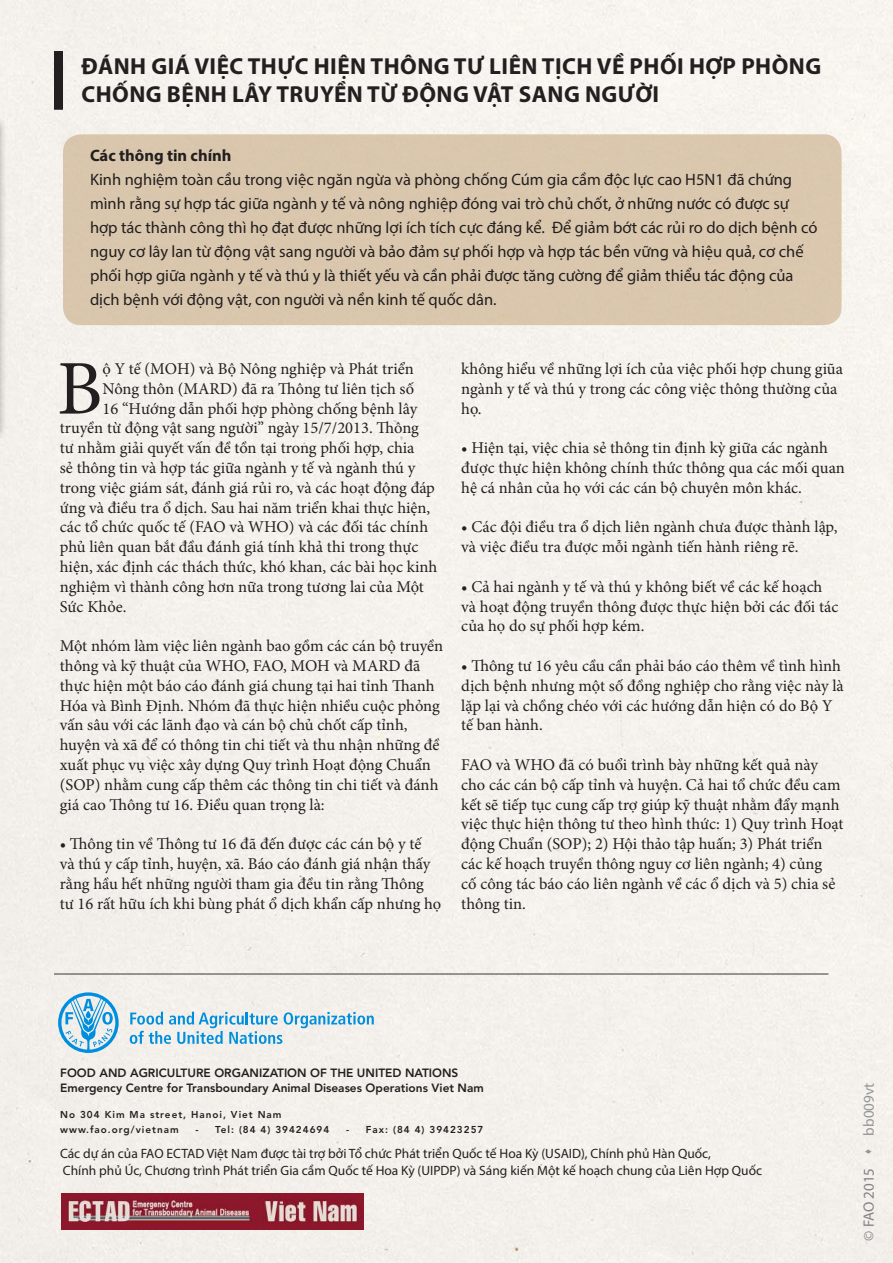
<style>
.page{position:relative;width:893px;height:1263px;background:#f4f1ec}
.page>*{position:absolute;margin:0;border:0;box-sizing:border-box;transform-origin:0 0}
.t1{font:77.4px "Minion Pro";color:#231f20}
.t2{font:700 23.25px/27.9px "Myriad Pro";letter-spacing:.02em;color:#231f20}
.t3{font:16.5px/19.8px "Minion Pro";color:#231f20}
.t4{font:16.5px/24px "Myriad Pro";color:#231f20}
.t5{font:700 16.5px "Myriad Pro";color:#231f20}
.t6{font:15px "Myriad Pro";color:#808285}
.t7{font:13.5px/16.2px "Myriad Pro";color:#231f20}
.t8{font:800 11.85px/15.5px "Avenir LT Std";color:#231f20}
.t9{font:800 9.9px/15.5px "Avenir LT Std";letter-spacing:.1em;color:#231f20}
.s1{color:#939598}
</style>
<div class="page">
<svg style="left:130px;top:1012px;width:244px;height:32px;background:#b9d8e7"></svg>
<svg style="left:58px;top:992px;width:61px;height:61px;background:#9dcde5"></svg>
<img style="left:61px;top:1193px;width:302px;height:37px">
<div style="left:0;top:115px;width:8px;height:327px;background:#231f20;opacity:.4"></div>
<hr style="left:54px;top:973px;width:774px;height:2px;background:#231f20">
<div style="left:54px;top:51px;width:9px;height:59px;background:#231f20"></div>
<div style="left:63px;top:134px;width:779px;height:191px;background:#d9c7ad;border-radius:18px"></div>
<h2 class="t2" style="left:82px;top:52px;width:741px">ĐÁNH GIÁ VIỆC THỰC HIỆN THÔNG TƯ LIÊN TỊCH VỀ PHỐI HỢP PHÒNG<br>CHỐNG BỆNH LÂY TRUYỀN TỪ ĐỘNG VẬT SANG NGƯỜI</h2>
<p class="t5" style="left:90px;top:144px;width:143px">Các thông tin chính</p>
<p class="t4" style="left:90px;top:167px;width:729px">Kinh nghiệm toàn cầu trong việc ngăn ngừa và phòng chống Cúm gia cầm độc lực cao H5N1 đã chứng mình rằng sự hợp tác giữa ngành y tế và nông nghiệp đóng vai trò chủ chốt, ở những nước có được sự hợp tác thành công thì họ đạt được những lợi ích tích cực đá ng kể. Để giảm bớt các rủi ro do dịch bệnh có nguy cơ lây lan từ động vật sang người và bảo đảm sự phối hợp và hợp tác bền vững và hiệu quả, cơ chế phối hợp giữa ngành y tế và thú y là thiết yếu và cần phải được tăng cường để giả m thiểu tác động của dịch bệnh với động vật, con người và nền kinh tế quốc dân.</p>
<h1 class="t1" style="left:57px;top:337px;width:47px">B</h1>
<p class="t3" style="left:103px;top:359px;width:313px">ộ Y tế (MOH) và Bộ Nông nghiệp và Phát triển</p>
<p class="t3" style="left:103px;top:379px;width:313px">Nông thôn (MARD) đã ra Thông tư liên tịch số</p>
<p class="t3" style="left:103px;top:398px;width:316px">16 “Hướng dẫn phối hợp phòng chống bệnh lây</p>
<p class="t3" style="left:60px;top:418px;width:361px">truyền từ động vật sang người” ngày 15/7/2013. Thông</p>
<p class="t3" style="left:60px;top:438px;width:356px">tư nhằm giải quyết vấn đề tồn tại trong phối hợp, chia</p>
<p class="t3" style="left:60px;top:458px;width:357px">sẻ thông tin và hợp tác giữa ngành y tế và ngành thú y</p>
<p class="t3" style="left:60px;top:478px;width:377px">trong việc giám sát, đánh giá rủi ro, và các hoạt động đáp</p>
<p class="t3" style="left:60px;top:497px;width:372px">ứng và điều tra ổ dịch. Sau hai năm triển khai thực hiện,</p>
<p class="t3" style="left:60px;top:517px;width:370px">các tổ chức quốc tế (FAO và WHO) và các đối tác chính</p>
<p class="t3" style="left:60px;top:537px;width:360px">phủ liên quan bắt đầu đánh giá tính khả thi trong thực</p>
<p class="t3" style="left:60px;top:557px;width:379px">hiện, xác định các thách thức, khó khan, các bài học kinh</p>
<p class="t3" style="left:60px;top:577px;width:366px">nghiệm vì thành công hơn nữa trong tương lai của Một</p>
<p class="t3" style="left:60px;top:596px;width:68px">Sức Khỏe.</p>
<p class="t3" style="left:60px;top:636px;width:385px">Một nhóm làm việc liên ngành bao gồm các cán bộ truyền thông và kỹ thuật của WHO, FAO, MOH và MARD đã thực hiện một báo cáo đánh giá chung tại hai tỉnh Thanh Hóa và Bình Định. Nhóm đã thực hiện nhiều cuộc phỏng vấn sâu với các lãnh đạo và cán bộ chủ chốt cấp tỉnh, huyện và xã để có thông tin chi tiết và thu nhận những đề xuất phục vụ việc xây dựng Quy trình Hoạt động Chuẩn (SOP) nhằm cung cấp thêm các thông tin chi tiết và đánh giá cao Thông tư 16. Điều quan trọng là:</p>
<p class="t3" style="left:60px;top:834px;width:383px">• Thông tin về Thông tư 16 đã đến được các cán bộ y tế<br>và thú y cấp tỉnh, huyện, xã. Báo cáo đánh giá nhận thấy rằng hầu hết những người tham gia đều tin rằng Thông tư 16 rất hữu ích khi bùng phát ổ dịch khẩn cấp nhưng họ</p>
<p class="t3" style="left:461px;top:359px;width:383px">không hiểu về những lợi ích của việc phối hợp chung giũa ngành y tế và thú y trong các công việc thông thường của họ.</p>
<p class="t3" style="left:461px;top:438px;width:385px">• Hiện tại, việc chia sẻ thông tin định kỳ giữa các ngành được thực hiện không chính thức thông qua các mối quan hệ cá nhân của họ với các cán bộ chuyên môn khác.</p>
<p class="t3" style="left:461px;top:517px;width:378px">• Các đội điều tra ổ dịch liên ngành chưa được thành lập, và việc điều tra được mỗi ngành tiến hành riêng rẽ.</p>
<p class="t3" style="left:461px;top:577px;width:379px">• Cả hai ngành y tế và thú y không biết về các kế hoạch và hoạt động truyền thông được thực hiện bởi các đối tác của họ do sự phối hợp kém.</p>
<p class="t3" style="left:461px;top:656px;width:384px">• Thông tư 16 yêu cầu cần phải báo cáo thêm về tình hình dịch bệnh nhưng một số đồng nghiệp cho rằng việc này là lặp lại và chồng chéo với các hướng dẫn hiện có do Bộ Y tế ban hành.</p>
<p class="t3" style="left:461px;top:755px;width:384px">FAO và WHO đã có buổi trình bày những kết quả này cho các cán bộ cấp tỉnh và huyện. Cả hai tổ chức đều cam kết sẽ tiếp tục cung cấp trợ giúp kỹ thuật nhằm đẩy mạnh việc thực hiện thông tư theo hình thức: 1) Quy trình Hoạt động Chuẩn (SOP); 2) Hội thảo tập huấn; 3) Phát triển các kế hoạch truyền thông nguy cơ liên ngành; 4) củng<br>cố công tác báo cáo liên ngành về các ổ dịch và 5) chia sẻ thông tin.</p>
<p class="t8" style="left:60px;top:1065px;width:425px">FOOD AND AGRICULTURE ORGANIZATION OF THE UNITED NATIONS<br>Emergency Centre for Transboundary Animal Diseases Operations Viet Nam</p>
<p class="t9" style="left:60px;top:1107px;width:223px">No 304 Kim Ma street, Hanoi, Viet Nam www.fao.org/vietnam</p>
<p class="t9" style="left:195px;top:1122px;width:135px">- Tel: (84 4) 39424694</p>
<p class="t9" style="left:346px;top:1122px;width:139px">- Fax: (84 4) 39423257</p>
<p class="t7" style="left:60px;top:1145px;width:704px">Các dự án của FAO ECTAD Việt Nam được tài trợ bởi Tổ chức Phát triển Quốc tế Hoa Kỳ (USAID), Chính phủ Hàn Quốc,<br>Chính phủ Úc, Chương trình Phát triển Gia cầm Quốc tế Hoa Kỳ (UIPDP) và Sáng kiến Một kế hoạch chung của Liên Hợp Quốc</p>
<p class="t6" style="left:859px;top:1240px;width:159px;rotate:-90deg">© FAO 2015 <span class="s1">▲ bb009vt</span></p>
</div>
